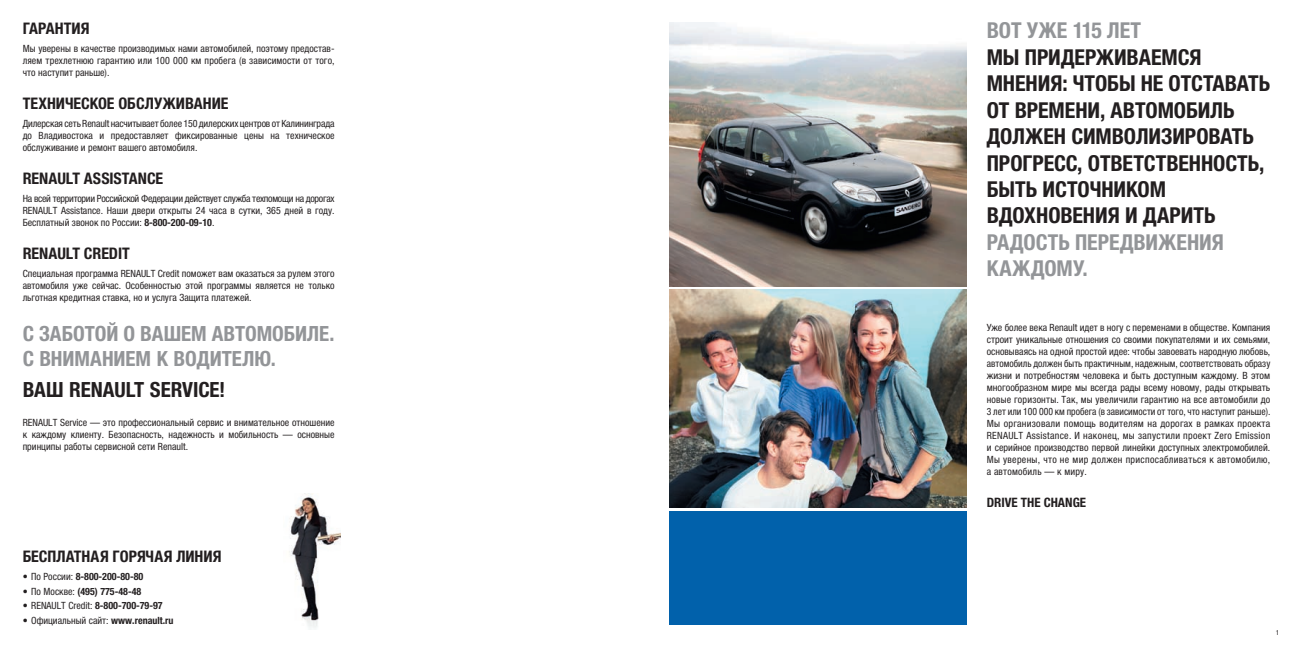
<style>
.page{position:relative;width:1293px;height:647px;background:#fff}
.page>*{position:absolute;margin:0;border:0;box-sizing:border-box;transform-origin:0 0}
.t1{font:700 condensed 22px/26.4px "Helvetica Neue LTCYR";letter-spacing:-.005em;color:#231f20}
.t2{font:700 condensed 22px/26.4px "Helvetica Neue LTCYR";color:#939598}
.t3{font:700 condensed 21px/25.2px "Helvetica Neue LTCYR";letter-spacing:-.005em;color:#939598}
.t4{font:700 condensed 21px "Helvetica Neue LTCYR";letter-spacing:-.005em;color:#231f20}
.t5{font:700 condensed 16px "Helvetica Neue LTCYR";color:#231f20}
.t6{font:700 condensed 13px "Helvetica Neue LTCYR";color:#231f20}
.t7{font:condensed 10px/12px "Helvetica Neue LTCYR";color:#231f20;text-align:justify}
.t8{font:700 condensed 10px "Helvetica Neue LTCYR";color:#231f20}
.t9{font:condensed 7px "Helvetica Neue LTCYR";color:#231f20}
.s1{font-weight:700}
.s2{font-weight:400}
</style>
<div class="page">
<img style="left:669px;top:23px;width:298px;height:263px">
<img style="left:669px;top:289px;width:298px;height:218px">
<div style="left:669px;top:510px;width:298px;height:114px;background:#0161ab"></div>
<img style="left:289px;top:493px;width:51px;height:135px">
<h3 class="t5" style="left:23px;top:20px;width:68px">ГАРАНТИЯ</h3>
<p class="t7" style="left:23px;top:42px;width:313px">Мы уверены в качестве производимых нами автомобилей, поэтому предостав&shy;ляем трехлетнюю гарантию или 100 000 км пробега (в зависимости от того, что наступит раньше).</p>
<h3 class="t5" style="left:23px;top:95px;width:207px">ТЕХНИЧЕСКОЕ ОБСЛУЖИВАНИЕ</h3>
<p class="t7" style="left:23px;top:117px;width:313px">Дилерская сеть Renault насчитывает более 150 дилерских центров от Калининграда до Владивостока и предоставляет фиксированные цены на техническое обслуживание и ремонт вашего автомобиля.</p>
<h3 class="t5" style="left:23px;top:170px;width:10px">RENA</h3>
<h3 class="t5" style="left:57px;top:170px;width:106px">ULT ASSISTANCE</h3>
<p class="t7" style="left:23px;top:192px;width:313px">На всей территории Российской Федерации действует служба техпомощи на дорогах RENAULT Assistance. Наши двери открыты 24 часа в сутки, 365 дней в году.<br>Бесплатный звонок по России: <span class="s1">8-800-200-09-10</span>.</p>
<h3 class="t5" style="left:23px;top:245px;width:10px">RENA</h3>
<h3 class="t5" style="left:57px;top:245px;width:74px">ULT CREDIT</h3>
<p class="t7" style="left:23px;top:267px;width:313px">Специальная программа RENAULT Credit поможет вам оказаться за рулем этого автомобиля уже сейчас. Особенностью этой программы является не только льготная кредитная ставка, но и услуга Защита платежей.</p>
<h2 class="t3" style="left:23px;top:320px;width:313px">С ЗАБОТОЙ О ВАШЕМ АВТОМОБИЛЕ.<br>С ВНИМАНИЕМ К ВОДИТЕЛЮ.</h2>
<h2 class="t4" style="left:23px;top:377px;width:59px">ВАШ RENA</h2>
<h2 class="t4" style="left:114px;top:377px;width:112px">ULT SERVICE!</h2>
<p class="t7" style="left:23px;top:416px;width:313px">RENAULT Service — это профессиональный сервис и внимательное отношение к каждому клиенту. Безопасность, надежность и мобильность — основные принципы работы сервисной сети Renault.</p>
<h3 class="t5" style="left:23px;top:547px;width:200px">БЕСПЛАТНАЯ ГОРЯЧАЯ ЛИНИЯ</h3>
<p class="t8" style="left:23px;top:570px;width:122px"><span class="s2">• По России:</span> 8-800-200-80-80</p>
<p class="t8" style="left:23px;top:585px;width:120px"><span class="s2">• По Москве:</span> (495) 775-48-48</p>
<p class="t7" style="left:23px;top:599px;width:142px">• RENAULT Credit: <span class="s1">8-800-700-79-97</span></p>
<p class="t7" style="left:23px;top:614px;width:152px">• Официальный сайт: <span class="s1">www.renault.ru</span></p>
<h1 class="t2" style="left:986px;top:18px;width:156px">ВОТ УЖЕ 115 ЛЕТ</h1>
<h1 class="t1" style="left:986px;top:44px;width:285px">МЫ ПРИДЕРЖИВАЕМСЯ<br>МНЕНИЯ: ЧТОБЫ НЕ ОТСТАВАТЬ<br>ОТ ВРЕМЕНИ, АВТОМОБИЛЬ<br>ДОЛЖЕН СИМВОЛИЗИРОВАТЬ<br>ПРОГРЕСС, ОТВЕТСТВЕННОСТЬ,<br>БЫТЬ ИСТОЧНИКОМ<br>ВДОХНОВЕНИЯ И ДАРИТЬ</h1>
<h1 class="t2" style="left:986px;top:229px;width:239px">РАДОСТЬ ПЕРЕДВИЖЕНИЯ<br>КАЖДОМУ.</h1>
<p class="t7" style="left:986px;top:321px;width:285px">Уже более века Renault идет в ногу с переменами в обществе. Компания строит уникальные отношения со своими покупателями и их семьями, основываясь на одной простой идее: чтобы завоевать народную любовь, автомобиль должен быть практичным, надежным, соответствовать образу жизни и потребностям человека и быть доступным каждому. В этом многообразном мире мы всегда рады всему новому, рады открывать новые горизонты. Так, мы увеличили гарантию на все автомобили до 3 лет или 100 000 км пробега (в зависимости от того, что наступит раньше).<br>Мы организовали помощь водителям на дорогах в рамках проекта RENAULT Assistance. И наконец, мы запустили проект Zero Emission и серийное производство первой линейки доступных электромобилей.<br>Мы уверены, что не мир должен приспосабливаться к автомобилю, а автомобиль — к миру.</p>
<h3 class="t6" style="left:986px;top:494px;width:100px">DRIVE THE CHANGE</h3>
<p class="t9" style="left:1276px;top:629px;width:5px">1</p>
</div>
